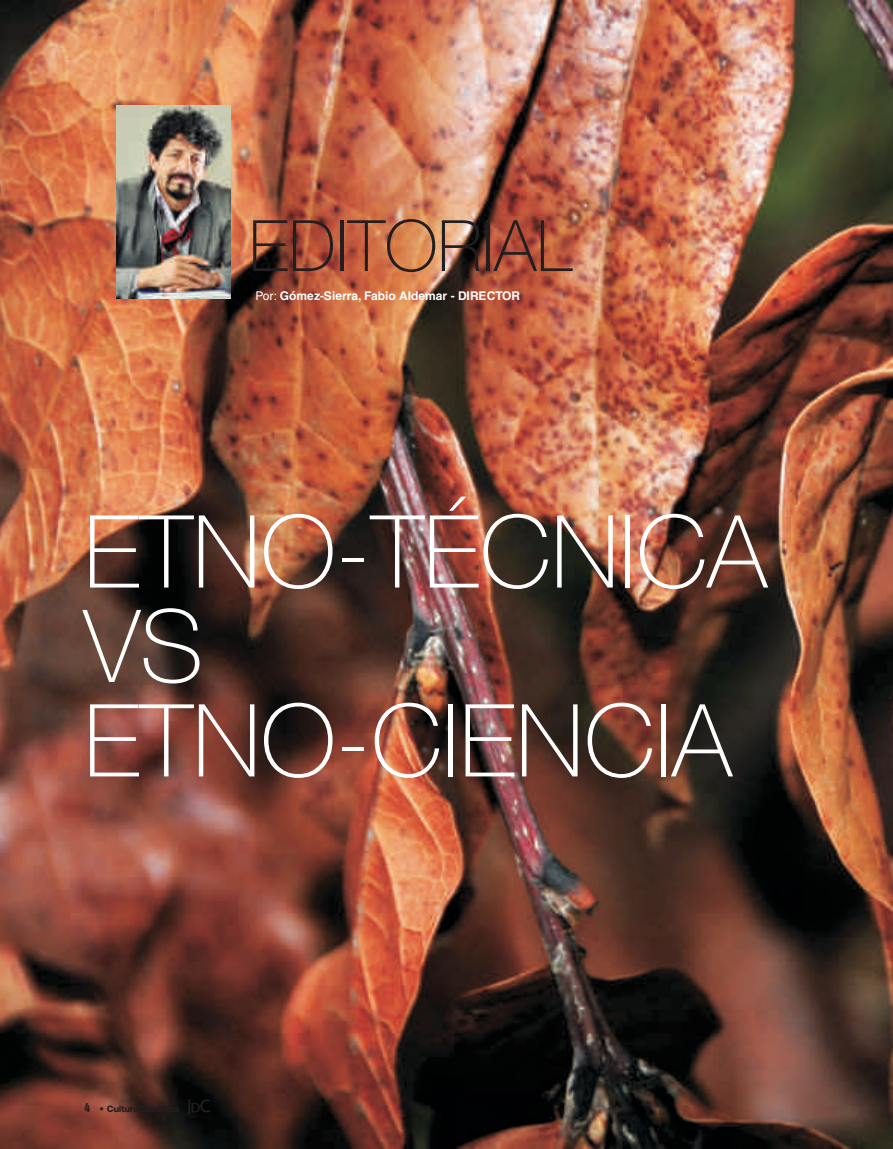
<style>
.page{position:relative;width:893px;height:1149px;background:#fff}
.page>*{position:absolute;margin:0;border:0;box-sizing:border-box;transform-origin:0 0}
.t1{font:100 100.8px/94.3px "Helve Nue";color:#fff}
.t2{font:100 70.95px "Helve Nue";color:#231f20}
.t3{font:700 12px "Helvetica";color:#fff}
.s1{font-weight:400}
</style>
<div class="page">
<img style="left:0;top:0;width:893px;height:1148px">
<img style="left:116px;top:105px;width:115px;height:194px">
<svg style="left:186px;top:1099px;width:25px;height:15px"></svg>
<h2 class="t2" style="left:249px;top:214px;width:325px">EDITORIAL</h2>
<p class="t3" style="left:255px;top:291px;width:266px"><span class="s1">Por:</span> Gómez-Sierra, Fabio Aldemar - DIRECTOR</p>
<h1 class="t1" style="left:84px;top:509px;width:685px">ETNO-TÉCNICA<br>VS<br>ETNO-CIENCIA</h1>
</div>
